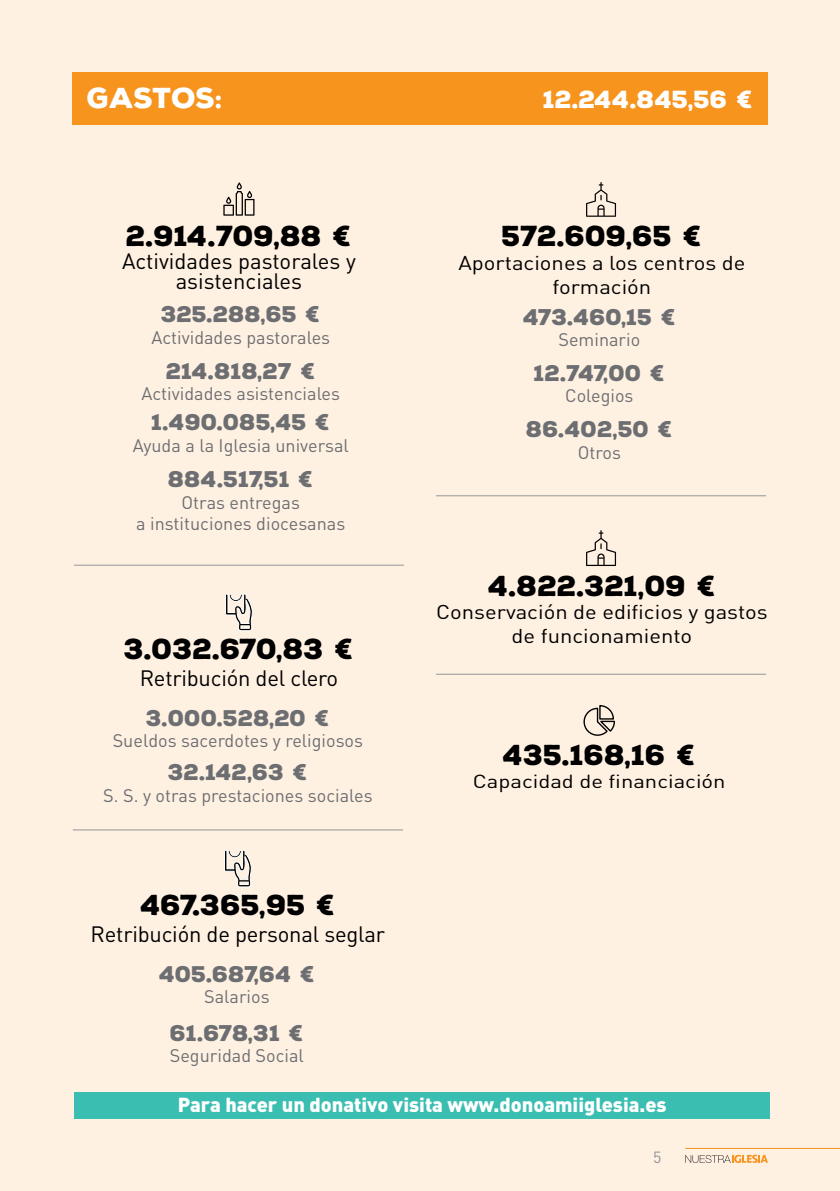
<style>
.page{position:relative;width:840px;height:1191px;background:#fff}
.page>*{position:absolute;margin:0;border:0;box-sizing:border-box;transform-origin:0 0}
.t1{font:900 28px "Nexa Rust Sans";color:#000}
.t2{font:900 28px "Nexa Rust Sans";color:#fff}
.t3{font:900 24px "Nexa Rust Sans";color:#fff}
.t4{font:900 22px "Nexa Rust Sans";color:#6d6e71}
.t5{font:22px/20px "DIN Pro";letter-spacing:-.01em;color:#000;text-align:center}
.t6{font:900 20px "DIN Pro";color:#fff}
.t7{font:19.8px/23.8px "DIN Pro";color:#000;text-align:center;scale:1.11 1}
.t8{font:18.8px "DIN Pro";color:#000;scale:1.18 1}
.t9{font:18px/21.6px "DIN Pro";color:#6d6e71;text-align:center}
.t10{font:16px "DIN Pro";color:#939598}
</style>
<div class="page">
<div style="left:0;top:0;width:839px;height:1191px;background:#fff1e2"></div>
<hr style="left:74px;top:564px;width:330px;height:1px;background:#939598">
<hr style="left:73px;top:829px;width:330px;height:1px;background:#939598">
<hr style="left:435px;top:495px;width:330px;height:1px;background:#939598">
<hr style="left:435px;top:674px;width:330px;height:1px;background:#939598">
<div style="left:72px;top:72px;width:695px;height:53px;background:#f7941e"></div>
<svg style="left:223px;top:182px;width:31px;height:34px"></svg>
<svg style="left:586px;top:182px;width:29px;height:35px"></svg>
<svg style="left:586px;top:530px;width:29px;height:36px"></svg>
<svg style="left:225px;top:593px;width:28px;height:38px"></svg>
<svg style="left:224px;top:850px;width:28px;height:38px"></svg>
<svg style="left:583px;top:705px;width:32px;height:31px"></svg>
<div style="left:74px;top:1092px;width:695px;height:27px;background:#3bbeb2"></div>
<svg style="left:685px;top:1154px;width:82px;height:9px"></svg>
<hr style="left:685px;top:1148px;width:154px;height:1px;background:#f7941e">
<h1 class="t2" style="left:87px;top:79px;width:23px">GASTOS</h1>
<h1 class="t2" style="left:215px;top:79px;width:9px">:</h1>
<h2 class="t3" style="left:543px;top:83px;width:211px">12.244.845,56 €</h2>
<h1 class="t1" style="left:126px;top:217px;width:227px">2.914.709,88 €</h1>
<p class="t5" style="left:122px;top:250px;width:235px">Actividades pastorales y asistenciales</p>
<p class="t4" style="left:161px;top:299px;width:160px">325.288,65 €</p>
<p class="t9" style="left:151px;top:325px;width:180px">Actividades pastorales</p>
<p class="t4" style="left:166px;top:356px;width:151px">214.818,27 €</p>
<p class="t9" style="left:141px;top:382px;width:200px">Actividades asistenciales</p>
<p class="t4" style="left:151px;top:407px;width:180px">1.490.085,45 €</p>
<p class="t9" style="left:133px;top:434px;width:217px">Ayuda a la Iglesia universal</p>
<p class="t4" style="left:168px;top:464px;width:146px">884.517,51 €</p>
<p class="t9" style="left:136px;top:490px;width:210px">Otras entregas<br>a instituciones diocesanas</p>
<h1 class="t1" style="left:124px;top:630px;width:231px">3.032.670,83 €</h1>
<p class="t5" style="left:140px;top:666px;width:200px">Retribución del clero</p>
<p class="t4" style="left:146px;top:703px;width:185px">3.000.528,20 €</p>
<p class="t9" style="left:113px;top:729px;width:252px">Sueldos sacerdotes y religiosos</p>
<p class="t4" style="left:168px;top:757px;width:141px">32.142,63 €</p>
<p class="t9" style="left:103px;top:783px;width:271px">S. S. y otras prestaciones sociales</p>
<h1 class="t1" style="left:140px;top:886px;width:196px">467.365,95 €</h1>
<p class="t5" style="left:91px;top:923px;width:296px">Retribución de personal seglar</p>
<p class="t4" style="left:159px;top:959px;width:157px">405.687,64 €</p>
<p class="t9" style="left:204px;top:985px;width:67px">Salarios</p>
<p class="t4" style="left:170px;top:1017px;width:135px">61.678,31 €</p>
<p class="t9" style="left:170px;top:1044px;width:136px">Seguridad Social</p>
<h1 class="t1" style="left:501px;top:217px;width:201px">572.609,65 €</h1>
<p class="t7" style="left:458px;top:250px;width:260px">Aportaciones a los centros de formación</p>
<p class="t4" style="left:522px;top:302px;width:154px">473.460,15 €</p>
<p class="t9" style="left:558px;top:328px;width:83px">Seminario</p>
<p class="t4" style="left:533px;top:358px;width:132px">12.747,00 €</p>
<p class="t9" style="left:565px;top:384px;width:70px">Colegios</p>
<p class="t4" style="left:526px;top:414px;width:148px">86.402,50 €</p>
<p class="t9" style="left:577px;top:441px;width:45px">Otros</p>
<h1 class="t1" style="left:488px;top:566px;width:229px">4.822.321,09 €</h1>
<p class="t7" style="left:436px;top:599px;width:300px">Conservación de edificios y gastos de funcionamiento</p>
<h1 class="t1" style="left:502px;top:736px;width:194px">435.168,16 €</h1>
<p class="t8" style="left:472px;top:768px;width:216px">Capacidad de financiación</p>
<p class="t6" style="left:178px;top:1091px;width:490px">Para hacer un donativo visita www.donoamiiglesia.es</p>
<p class="t10" style="left:652px;top:1146px;width:10px">5</p>
</div>
